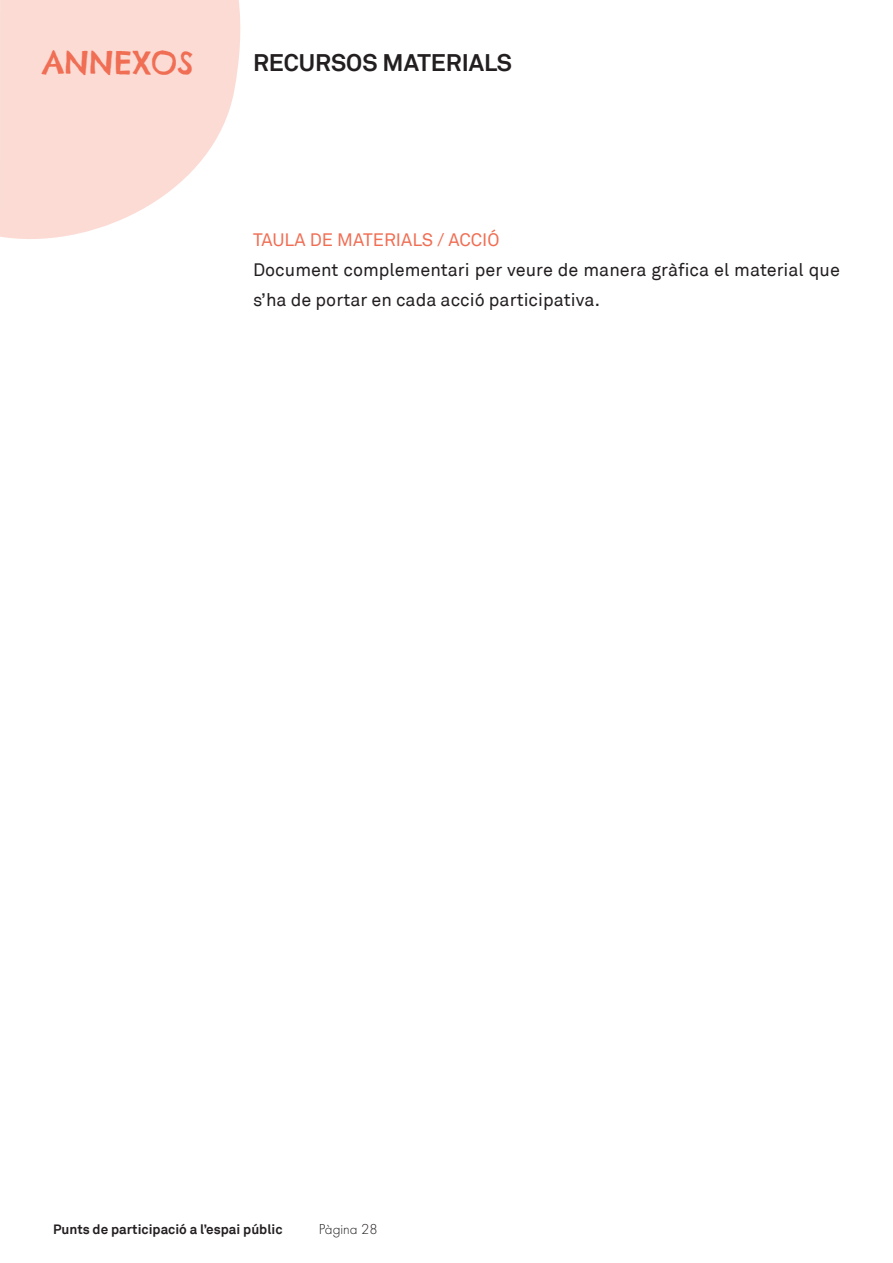
<style>
.page{position:relative;width:893px;height:1263px;background:#fff}
.page>*{position:absolute;margin:0;border:0;box-sizing:border-box;transform-origin:0 0}
.Chelsea_15pt{font:31.5px "Chelsea Market";color:#f06e54}
.Titol_16pt{font:700 24px "Akkurat";color:#231f20}
.Text_13pt{font:18px/30px "Akkurat";color:#231f20}
.Text_13pt-2{font:18px "Akkurat";color:#f06e54}
.t1{font:300 15px "Futura PT";color:#231f20}
.t2{font:700 13.5px "Akkurat";color:#231f20}
</style>
<div class="page">
<svg style="left:0;top:0;width:241px;height:239px;fill:#fbdbd4"></svg>
<p class="Chelsea_15pt" style="left:43px;top:43px;width:153px">ANNEXOS</p>
<p class="Titol_16pt" style="left:253px;top:47px;width:260px">RECURSOS MATERIALS</p>
<p class="Text_13pt-2" style="left:253px;top:230px;width:248px">TAULA DE MATERIALS / ACCIÓ</p>
<p class="Text_13pt" style="left:253px;top:256px;width:588px">Document complementari per veure de manera gràfica el material que s’ha de portar en cada acció participativa.</p>
<p class="t2" style="left:53px;top:1221px;width:231px">Punts de participació a l’espai públic</p>
<p class="t1" style="left:319px;top:1220px;width:60px">Pàgina 28</p>
</div>
